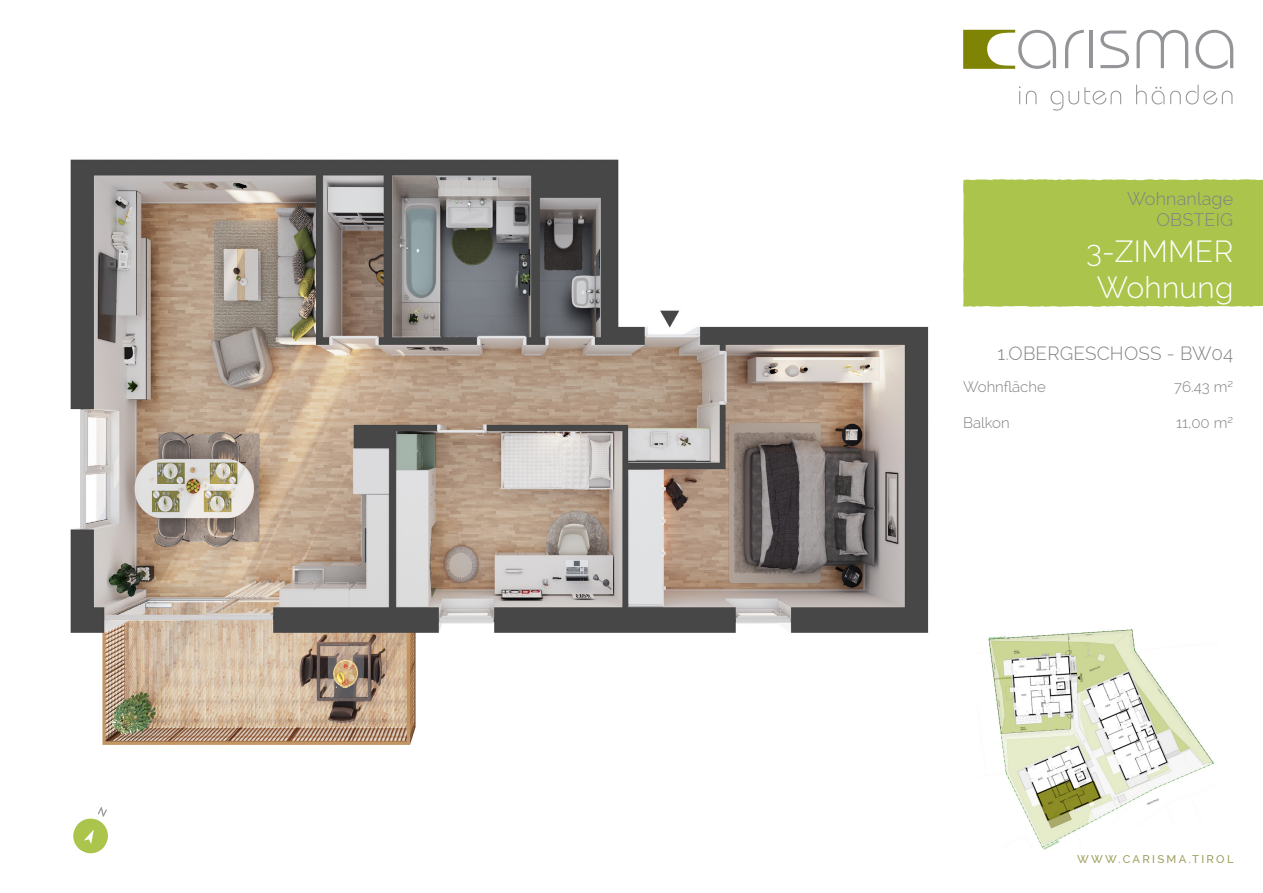
<style>
.page{position:relative;width:1263px;height:893px;background:#fff}
.page>*{position:absolute;margin:0;border:0;box-sizing:border-box;transform-origin:0 0}
.t1{font:300 30px "Raleway";letter-spacing:.01em;color:#fff}
.t2{font:300 18.75px "Raleway";letter-spacing:.01em;color:#808285}
.t3{font:300 18px "Raleway";letter-spacing:.01em;color:#808285}
.t4{font:300 15px "Raleway";color:#808285}
.t5{font:500 11.25px "Raleway";letter-spacing:.2em;color:#9f9f5d}
</style>
<div class="page">
<img style="left:70px;top:159px;width:859px;height:586px">
<div style="left:963px;top:179px;width:300px;height:128px;background:#abc44b"></div>
<svg style="left:73px;top:807px;width:35px;height:47px"></svg>
<img style="left:988px;top:629px;width:226px;height:221px">
<svg style="left:1065px;top:30px;width:19px;height:38px"></svg>
<svg style="left:963px;top:30px;width:93px;height:39px"></svg>
<hr style="left:1089px;top:31px;width:3px;height:37px;background:#939598">
<svg style="left:1100px;top:31px;width:29px;height:37px"></svg>
<svg style="left:1136px;top:30px;width:52px;height:38px"></svg>
<svg style="left:1195px;top:30px;width:38px;height:39px"></svg>
<svg style="left:1019px;top:85px;width:213px;height:26px"></svg>
<p class="t3" style="left:1127px;top:188px;width:108px">Wohnanlage</p>
<p class="t3" style="left:1156px;top:209px;width:79px">OBSTEIG</p>
<p class="t1" style="left:1086px;top:234px;width:149px">3-ZIMMER</p>
<p class="t1" style="left:1097px;top:270px;width:138px">Wohnung</p>
<p class="t2" style="left:997px;top:342px;width:237px">1.OBERGESCHOSS - BW04</p>
<p class="t4" style="left:963px;top:378px;width:84px">Wohnfläche</p>
<p class="t4" style="left:1174px;top:378px;width:61px">76.43 m²</p>
<p class="t4" style="left:963px;top:414px;width:48px">Balkon</p>
<p class="t4" style="left:1176px;top:414px;width:59px">11,00 m²</p>
<p class="t5" style="left:1077px;top:853px;width:158px">WWW.CARISMA.TIROL</p>
</div>
